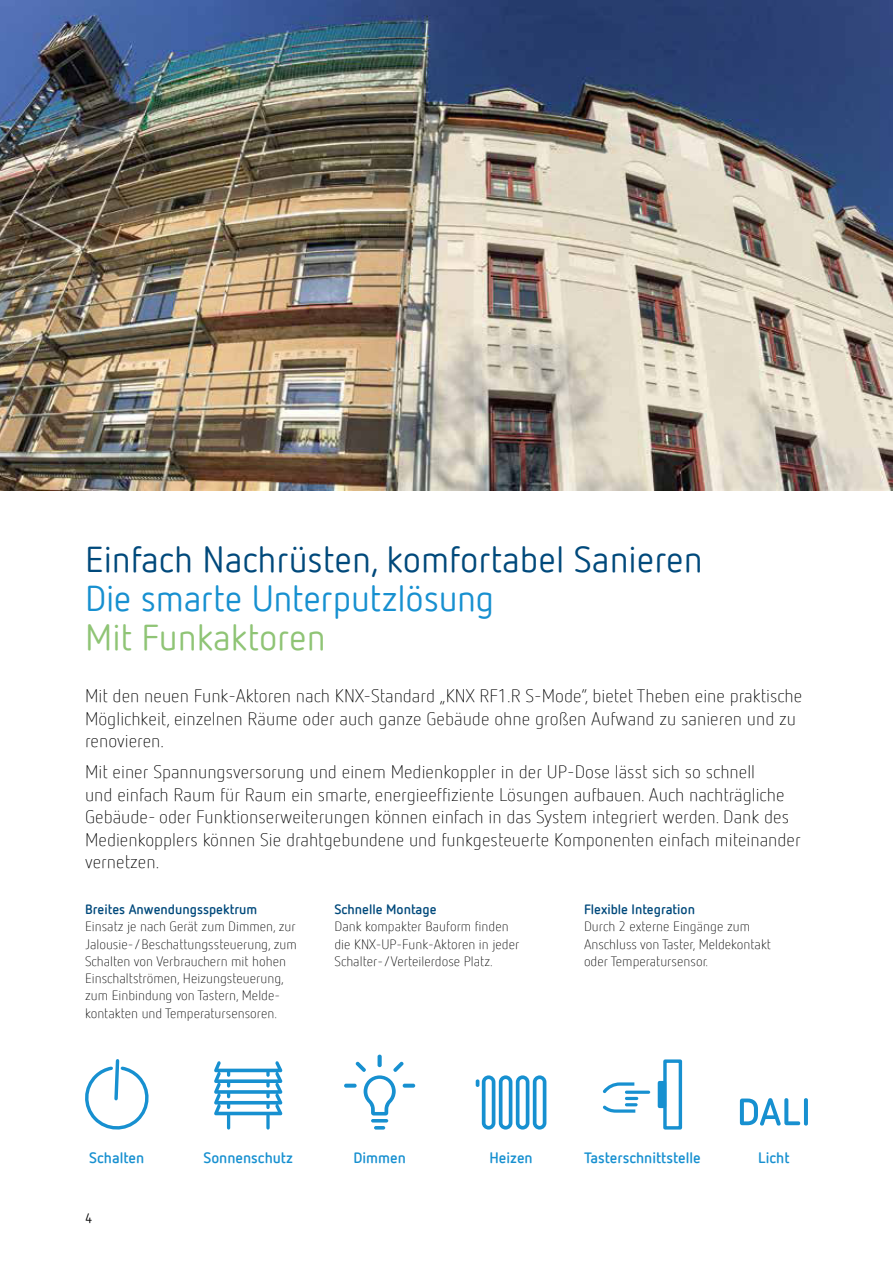
<style>
.page{position:relative;width:893px;height:1263px;background:#fff}
.page>*{position:absolute;margin:0;border:0;box-sizing:border-box;transform-origin:0 0}
.t1{font:36px "Netto Offc Pro";color:#00497b}
.t2{font:36px "Netto Offc Pro";letter-spacing:-.01em;color:#1790d0}
.t3{font:36px "Netto Offc Pro";color:#8fc475}
.t4{font:300 18px/22.5px "Netto Offc Pro";color:#000}
.t5{font:700 15px "Netto Offc Pro";color:#1790d0}
.t6{font:300 13.5px/17.2px "Netto Offc Pro";color:#000}
.t7{font:700 13.5px "Netto Offc Pro";color:#00497b}
.t8{font:13.5px "Netto Offc Pro";color:#000}
</style>
<div class="page">
<svg style="left:476px;top:1075px;width:70px;height:54px"></svg>
<svg style="left:603px;top:1082px;width:47px;height:31px"></svg>
<div style="left:658px;top:1081px;width:8px;height:27px;border:3px solid #1790d0"></div>
<div style="left:663px;top:1059px;width:19px;height:70px;border:3px solid #1790d0"></div>
<div style="left:659px;top:1082px;width:7px;height:24px;background:#1790d0"></div>
<svg style="left:214px;top:1061px;width:68px;height:68px"></svg>
<svg style="left:85px;top:1059px;width:64px;height:71px"></svg>
<svg style="left:344px;top:1084px;width:13px;height:4px"></svg>
<svg style="left:378px;top:1054px;width:4px;height:13px"></svg>
<svg style="left:356px;top:1062px;width:47px;height:67px"></svg>
<svg style="left:403px;top:1084px;width:12px;height:4px"></svg>
<svg style="left:740px;top:1098px;width:68px;height:27px"></svg>
<img style="left:0;top:0;width:893px;height:490px">
<h1 class="t1" style="left:85px;top:541px;width:619px">Einfach Nachrüsten, komfortabel Sanieren</h1>
<h1 class="t2" style="left:85px;top:579px;width:411px">Die smarte Unterputzlösung</h1>
<h1 class="t3" style="left:85px;top:618px;width:242px">Mit Funkaktoren</h1>
<p class="t4" style="left:85px;top:686px;width:719px">Mit den neuen Funk-Aktoren nach KNX-Standard „KNX RF1.R S-Mode“, bietet Theben eine praktische<br>Möglichkeit, einzelnen Räume oder auch ganze Gebäude ohne großen Aufwand zu sanieren und zu renovieren.</p>
<p class="t4" style="left:85px;top:762px;width:717px">Mit einer Spannungsversorung und einem Medienkoppler in der UP-Dose lässt sich so schnell<br>und einfach Raum für Raum ein smarte, energieef昀椀ziente Lösungen aufbauen. Auch nachträgliche Gebäude- oder Funktionserweiterungen können einfach in das System integriert werden. Dank des Medienkopplers können Sie drahtgebundene und funkgesteuerte Komponenten einfach miteinander vernetzen.</p>
<p class="t7" style="left:85px;top:904px;width:174px">Breites Anwendungsspektrum</p>
<p class="t6" style="left:85px;top:919px;width:213px">Einsatz je nach Gerät zum Dimmen, zur Jalousie-/Beschattungssteuerung, zum Schalten von Verbrauchern mit hohen Einschaltströmen, Heizungsteuerung, zum Einbindung von Tastern, Melde&shy;kontakten und Temperatursensoren.</p>
<p class="t7" style="left:334px;top:904px;width:104px">Schnelle Montage</p>
<p class="t6" style="left:334px;top:918px;width:186px">Dank kompakter Bauform 昀椀nden die KNX-UP-Funk-Aktoren in jeder<br>Schalter-/Verteilerdose Platz.</p>
<p class="t7" style="left:584px;top:904px;width:112px">Flexible Integration</p>
<p class="t6" style="left:584px;top:919px;width:188px">Durch 2 externe Eingänge zum<br>Anschluss von Taster, Meldekontakt oder Temperatur sensor.</p>
<p class="t5" style="left:89px;top:1151px;width:56px">Schalten</p>
<p class="t5" style="left:203px;top:1151px;width:91px">Sonnenschutz</p>
<p class="t5" style="left:353px;top:1151px;width:54px">Dimmen</p>
<p class="t5" style="left:489px;top:1151px;width:45px">Heizen</p>
<p class="t5" style="left:584px;top:1151px;width:118px">Tasterschnittstelle</p>
<p class="t8" style="left:85px;top:1211px;width:9px">4</p>
<p class="t5" style="left:758px;top:1151px;width:33px">Licht</p>
</div>
